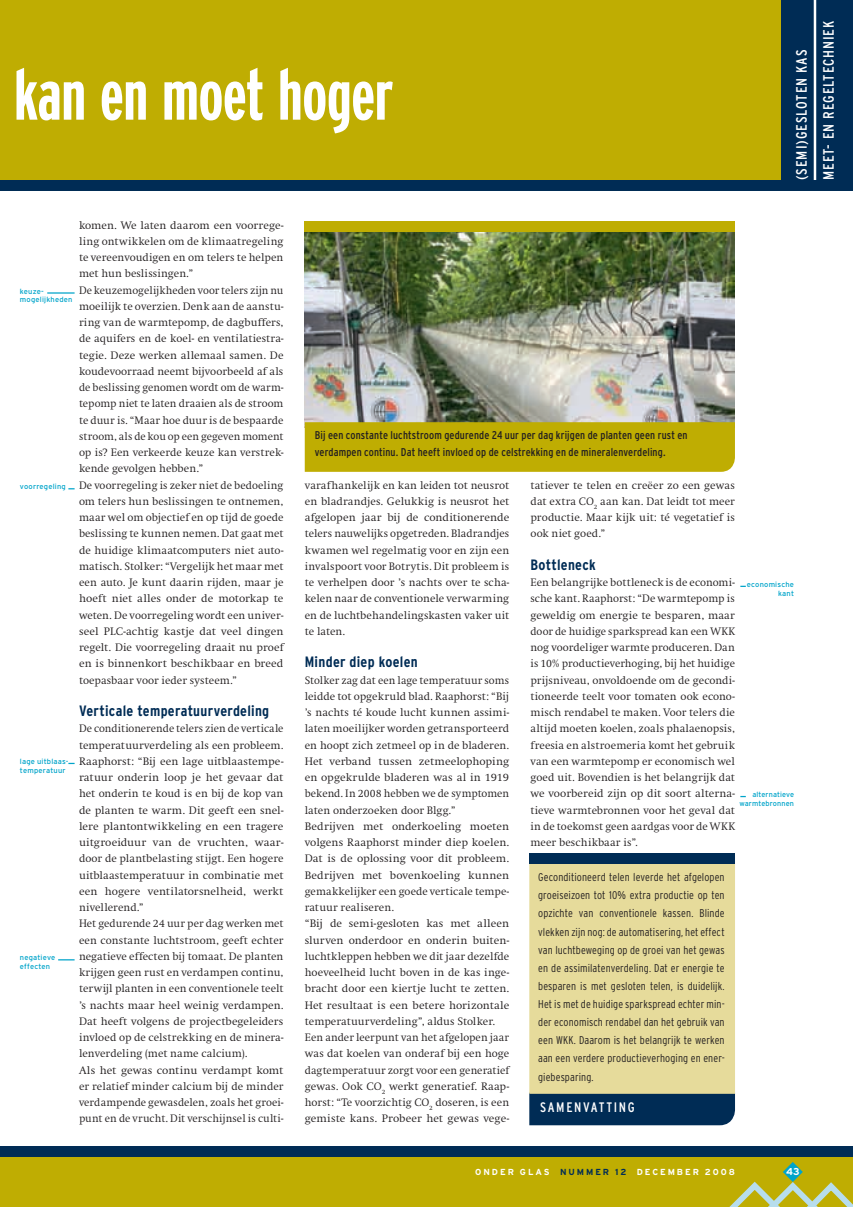
<style>
.page{position:relative;width:853px;height:1207px;background:#fff}
.page>*{position:absolute;margin:0;border:0;box-sizing:border-box;transform-origin:0 0}
.t1{font:700 extra-condensed 71.25px "Interstate";letter-spacing:-.01em;color:#fff}
.t2{font:700 condensed 15px "Interstate";letter-spacing:.02em;color:#002c55}
.t3{font:condensed 15px/27.1px "Interstate";letter-spacing:.06em;color:#fff}
.t4{font:condensed 13.75px "Interstate";color:#fff}
.t5{font:300 11.25px/16.2px "Swift";letter-spacing:.005em;color:#231f20}
.t6{font:300 condensed 11.25px/18.1px "Interstate";letter-spacing:.005em;color:#231f20;text-align:justify}
.t7{font:condensed 11.25px/17.5px "Interstate";letter-spacing:.01em;color:#231f20}
.t8{font:700 10px "Interstate";color:#fff}
.t9{font:700 8.75px "Interstate";letter-spacing:.22em;color:#fff}
.t10{font:7.5px/8.8px "Interstate";letter-spacing:.02em;color:#00a4ca}
.s1{color:#002c55}
</style>
<div class="page">
<hr style="left:0;top:1146px;width:1px;height:61px;background:#bfad02">
<hr style="left:0;top:0;width:1px;height:184px;background:#bfad02">
<div style="left:1px;top:1146px;width:851px;height:61px;background:#bfad02"></div>
<div style="left:1px;top:0;width:851px;height:184px;background:#bfad02"></div>
<div style="left:1px;top:180px;width:851px;height:11px;background:#002c55"></div>
<div style="left:1px;top:1146px;width:851px;height:10px;background:#002c55"></div>
<div style="left:781px;top:0;width:71px;height:191px;background:#002c55"></div>
<hr style="left:813px;top:0;width:3px;height:180px;background:#fff">
<img style="left:305px;top:232px;width:429px;height:190px">
<div style="left:305px;top:221px;width:429px;height:11px;background:#bfad02"></div>
<div style="left:305px;top:422px;width:429px;height:50px;background:#bfad02"></div>
<hr style="left:47px;top:292px;width:28px;height:2px;background:#00a4ca">
<svg style="left:58px;top:959px;width:17px;height:1px"></svg>
<div style="left:529px;top:1094px;width:206px;height:32px;background:#002c55"></div>
<div style="left:529px;top:855px;width:206px;height:239px;background:#e6db9b;border:2px solid #e6db9b"></div>
<div style="left:529px;top:853px;width:206px;height:11px;background:#002c55"></div>
<svg style="left:729px;top:1162px;width:124px;height:45px"></svg>
<h1 class="t1" style="left:14px;top:55px;width:381px">kan en moet hoger</h1>
<h2 class="t3" style="left:787px;top:180px;width:161px;rotate:-90deg">(SEMI)GESLOTEN KAS<br>MEET- EN REGELTECHNIEK</h2>
<p class="t5" style="left:79px;top:217px;width:206px">komen. We laten daarom een voorrege&shy;ling ontwikkelen om de klimaatregeling te vereenvoudigen en om telers te helpen met hun beslissingen.”<br>De keuzemogelijkheden voor telers zijn nu moeilijk te overzien. Denk aan de aanstu&shy;ring van de warmtepomp, de dagbuffers, de aquifers en de koel- en ventilatiestra&shy;tegie. Deze werken allemaal samen. De koudevoorraad neemt bijvoorbeeld af als de beslissing genomen wordt om de warm&shy;tepomp niet te laten draaien als de stroom te duur is. “Maar hoe duur is de bespaarde stroom, als de kou op een gegeven moment op is? Een verkeerde keuze kan verstrek&shy;kende gevolgen hebben.”<br>De voorregeling is zeker niet de bedoeling om telers hun beslissingen te ontnemen, maar wel om objectief en op tijd de goede beslissing te kunnen nemen. Dat gaat met de huidige klimaatcomputers niet auto&shy;matisch. Stolker: “Vergelijk het maar met een auto. Je kunt daarin rijden, maar je hoeft niet alles onder de motorkap te weten. De voorregeling wordt een univer&shy;seel PLC-achtig kastje dat veel dingen regelt. Die voorregeling draait nu proef en is binnenkort beschikbaar en breed toepasbaar voor ieder systeem.”</p>
<h2 class="t2" style="left:79px;top:702px;width:192px">Verticale temperatuurverdeling</h2>
<p class="t5" style="left:79px;top:721px;width:206px">De conditionerende telers zien de verticale temperatuurverdeling als een probleem.<br>Raaphorst: “Bij een lage uitblaastempe&shy;ratuur onderin loop je het gevaar dat het onderin te koud is en bij de kop van de planten te warm. Dit geeft een snel&shy;lere plantontwikkeling en een tragere uitgroeiduur van de vruchten, waar&shy;door de plantbelasting stijgt. Een hogere uitblaastemperatuur in combinatie met een hogere ventilatorsnelheid, werkt nivellerend.”<br>Het gedurende 24 uur per dag werken met een constante luchtstroom, geeft echter negatieve effecten bij tomaat. De planten krijgen geen rust en verdampen continu, terwijl planten in een conventionele teelt ’s nachts maar heel weinig verdampen.<br>Dat heeft volgens de projectbegeleiders invloed op de celstrekking en de minera&shy;lenverdeling (met name calcium).<br>Als het gewas continu verdampt komt er relatief minder calcium bij de minder verdampende gewasdelen, zoals het groei&shy;punt en de vrucht. Dit verschijnsel is culti-</p>
<p class="t10" style="left:20px;top:286px;width:54px">keuze&shy;mogelijkheden</p>
<p class="t10" style="left:20px;top:482px;width:47px">voorregeling</p>
<p class="t10" style="left:20px;top:757px;width:50px">lage uitblaas&shy;temperatuur</p>
<p class="t10" style="left:20px;top:953px;width:37px">negatieve effecten</p>
<p class="t7" style="left:315px;top:426px;width:374px">Bij een constante luchtstroom gedurende 24 uur per dag krijgen de planten geen rust en verdampen continu. Dat heeft invloed op de celstrekking en de mineralenverdeling.</p>
<p class="t5" style="left:305px;top:477px;width:206px;text-align:justify">varafhankelijk en kan leiden tot neusrot en bladrandjes. Gelukkig is neusrot het afgelopen jaar bij de conditionerende telers nauwelijks opgetreden. Bladrandjes kwamen wel regelmatig voor en zijn een invalspoort voor Botrytis. Dit probleem is te verhelpen door ’s nachts over te scha&shy;kelen naar de conventionele verwarming en de luchtbehandelingskasten vaker uit te laten.</p>
<h2 class="t2" style="left:305px;top:654px;width:114px">Minder diep koelen</h2>
<p class="t5" style="left:305px;top:672px;width:206px">Stolker zag dat een lage temperatuur soms leidde tot opgekruld blad. Raaphorst: “Bij ’s nachts té koude lucht kunnen assimi&shy;laten moeilijker worden getransporteerd en hoopt zich zetmeel op in de bladeren.<br>Het verband tussen zetmeelophoping en opgekrulde bladeren was al in 1919 bekend. In 2008 hebben we de symptomen laten onderzoeken door Blgg.”<br>Bedrijven met onderkoeling moeten volgens Raaphorst minder diep koelen.<br>Dat is de oplossing voor dit probleem.<br>Bedrijven met bovenkoeling kunnen gemakkelijker een goede verticale tempe&shy;ratuur realiseren.<br>“Bij de semi-gesloten kas met alleen slurven onderdoor en onderin buiten&shy;luchtkleppen hebben we dit jaar dezelfde hoeveelheid lucht boven in de kas inge&shy;bracht door een kiertje lucht te zetten.<br>Het resultaat is een betere horizontale temperatuurverdeling”, aldus Stolker.<br>Een ander leerpunt van het afgelopen jaar was dat koelen van onderaf bij een hoge dagtemperatuur zorgt voor een generatief gewas. Ook CO<sub>2</sub> werkt generatief. Raap&shy;horst: “Te voorzichtig CO<sub>2</sub> doseren, is een gemiste kans. Probeer het gewas vege-</p>
<p class="t5" style="left:530px;top:477px;width:206px;text-align:justify">tatiever te telen en creëer zo een gewas dat extra CO<sub>2</sub> aan kan. Dat leidt tot meer productie. Maar kijk uit: té vegetatief is ook niet goed.”</p>
<h2 class="t2" style="left:530px;top:556px;width:67px">Bottleneck</h2>
<p class="t5" style="left:530px;top:574px;width:206px;text-align:justify">Een belangrijke bottleneck is de economi&shy;sche kant. Raaphorst: “De warmtepomp is geweldig om energie te besparen, maar door de huidige sparkspread kan een WKK nog voordeliger warmte produceren. Dan is 10% productieverhoging, bij het huidige prijsniveau, onvoldoende om de gecondi&shy;tioneerde teelt voor tomaten ook econo&shy;misch rendabel te maken. Voor telers die altijd moeten koelen, zoals phalaenopsis, freesia en alstroemeria komt het gebruik van een warmtepomp er economisch wel goed uit. Bovendien is het belangrijk dat we voorbereid zijn op dit soort alterna&shy;tieve warmtebronnen voor het geval dat in de toekomst geen aardgas voor de WKK meer beschikbaar is”.</p>
<p class="t10" style="left:746px;top:580px;width:49px;text-align:right">economische kant</p>
<p class="t10" style="left:739px;top:790px;width:56px;text-align:right">alternatieve warmtebronnen</p>
<p class="t6" style="left:538px;top:868px;width:188px">Geconditioneerd telen leverde het afgelopen groeiseizoen tot 10% extra productie op ten opzichte van conventionele kassen. Blinde vlekken zijn nog: de automatisering, het effect van luchtbeweging op de groei van het gewas en de assimilatenverdeling. Dat er energie te besparen is met gesloten telen, is duidelijk.<br>Het is met de huidige sparkspread echter min&shy;der economisch rendabel dan het gebruik van een WKK. Daarom is het belangrijk te werken aan een verdere productieverhoging en ener&shy;giebesparing.</p>
<p class="t4" style="left:540px;top:1099px;width:17px">Samen</p>
<p class="t4" style="left:583px;top:1099px;width:16px">vatting</p>
<p class="t9" style="left:475px;top:1167px;width:261px">ONDER GLAS <span class="s1">NUMMER 12</span> DECEMB ER 2008</p>
<p class="t8" style="left:786px;top:1166px;width:15px">43</p>
</div>
